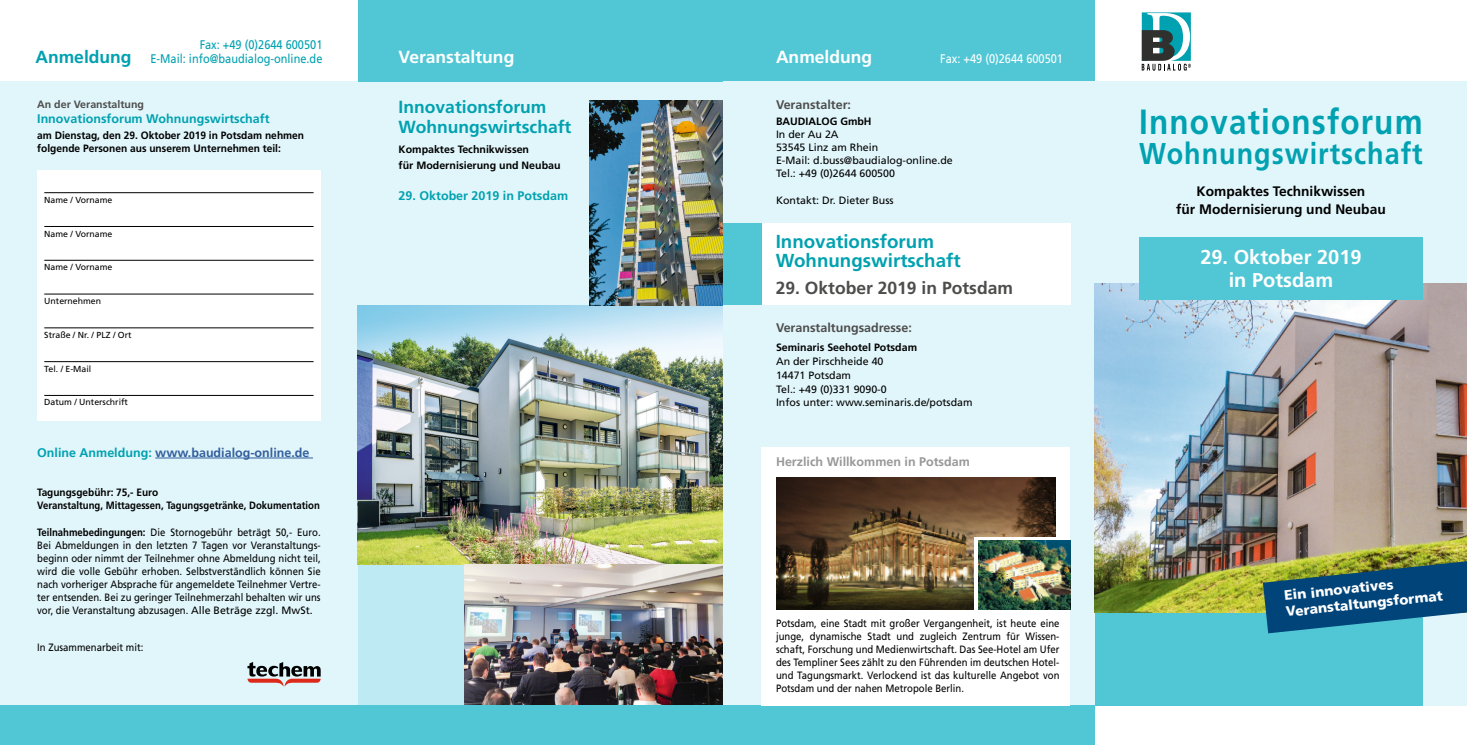
<style>
.page{position:relative;width:1467px;height:745px;background:#fff}
.page>*{position:absolute;margin:0;border:0;box-sizing:border-box;transform-origin:0 0}
.t1{font:700 35px "Frutiger";letter-spacing:.035em;color:#00a1b0;scale:.9 1}
.t2{font:700 30px "Frutiger";letter-spacing:.035em;color:#00a1b0;scale:.9 1}
.t3{font:700 20px/23.8px "Frutiger";color:#fff;text-align:center}
.t4{font:700 18.75px/18.8px "Frutiger";color:#00a1b0}
.t5{font:700 17.5px/20px "Frutiger";color:#00a1b0}
.t6{font:700 17.5px "Frutiger";color:#4d4d4c}
.t7{font:700 17.5px "Frutiger";color:#fff}
.t8{font:700 13.75px/17.5px "Frutiger";color:#000;text-align:center}
.t9{font:900 13.75px/16.2px "Frutiger";color:#fff}
.t10{font:700 12.5px "Frutiger";color:#00a1b0}
.t11{font:12.5px/13.8px "Frutiger";color:#00a1b0;text-align:right;scale:.88 1}
.t12{font:700 12.5px "Frutiger";color:#335e9e}
.t13{font:700 12.5px "Frutiger";color:#4d4d4c}
.t14{font:700 12.5px "Frutiger";color:#989898}
.t15{font:12.5px "Frutiger";color:#fff;scale:.88 1}
.t16{font:10.62px/13.1px "Frutiger";color:#000;text-align:justify;scale:.9 1}
.t17{font:10.62px/13.1px "Frutiger";color:#000}
.t18{font:700 10.62px/15.6px "Frutiger";color:#000}
.t19{font:700 10.62px/13.1px "Frutiger";color:#000;scale:.96 1}
.t20{font:700 10.62px/13.1px "Frutiger";color:#000;scale:.95 1}
.t21{font:700 10.62px "Frutiger";color:#4d4d4c}
.t22{font:8.75px "Frutiger";color:#000}
.s1{color:#00a1b0}
.s2{font-weight:700}
</style>
<div class="page">
<div style="left:723px;top:0;width:372px;height:81px;background:#51c7d5"></div>
<div style="left:358px;top:81px;width:365px;height:663px;background:#e1f6fb"></div>
<div style="left:723px;top:81px;width:372px;height:663px;background:#e1f6fb"></div>
<div style="left:0;top:81px;width:358px;height:663px;background:#e1f6fb"></div>
<div style="left:1095px;top:81px;width:372px;height:624px;background:#e1f6fb"></div>
<div style="left:1095px;top:461px;width:328px;height:244px;background:#51c7d5"></div>
<div style="left:358px;top:429px;width:365px;height:315px;background:#beebf3"></div>
<div style="left:358px;top:0;width:365px;height:81px;background:#51c7d5"></div>
<div style="left:737px;top:223px;width:333px;height:82px;background:#fff"></div>
<div style="left:723px;top:223px;width:39px;height:82px;background:#51c7d5"></div>
<img style="left:358px;top:305px;width:365px;height:259px">
<img style="left:464px;top:564px;width:259px;height:141px">
<svg style="left:1142px;top:12px;width:49px;height:59px"></svg>
<div style="left:0;top:705px;width:358px;height:39px;background:#51c7d5"></div>
<div style="left:37px;top:170px;width:284px;height:250px;background:#fff"></div>
<hr style="left:44px;top:361px;width:270px;height:1px;background:#000">
<hr style="left:44px;top:395px;width:270px;height:1px;background:#000">
<hr style="left:44px;top:327px;width:270px;height:1px;background:#000">
<hr style="left:44px;top:293px;width:270px;height:1px;background:#000">
<hr style="left:44px;top:260px;width:270px;height:1px;background:#000">
<hr style="left:44px;top:226px;width:270px;height:1px;background:#000">
<hr style="left:44px;top:192px;width:270px;height:1px;background:#000">
<hr style="left:155px;top:457px;width:158px;height:1px;background:#335e9e">
<img style="left:589px;top:101px;width:134px;height:204px">
<div style="left:723px;top:705px;width:372px;height:39px;background:#51c7d5"></div>
<div style="left:358px;top:705px;width:365px;height:39px;background:#51c7d5"></div>
<div style="left:762px;top:446px;width:308px;height:259px;background:#fff"></div>
<img style="left:776px;top:477px;width:280px;height:131px">
<svg style="left:974px;top:537px;width:96px;height:73px"></svg>
<img style="left:978px;top:540px;width:92px;height:69px">
<img style="left:1095px;top:283px;width:372px;height:329px">
<svg style="left:1263px;top:561px;width:204px;height:72px;background:#2b687c"></svg>
<div style="left:1139px;top:237px;width:284px;height:63px;background:#51c7d5"></div>
<svg style="left:247px;top:662px;width:74px;height:24px"></svg>
<h3 class="t5" style="left:35px;top:46px;width:98px">Anmeldung</h3>
<p class="t11" style="left:150px;top:37px;width:197px">Fax: +49 (0)2644 600501<br>E-Mail: info@baudialog-online.de</p>
<h3 class="t7" style="left:776px;top:46px;width:98px">Anmeldung</h3>
<p class="t15" style="left:940px;top:51px;width:141px">Fax: +49 (0)2644 600501</p>
<h3 class="t5" style="left:399px;top:97px;width:174px">Innovationsforum<br>Wohnungswirtschaft</h3>
<p class="t18" style="left:399px;top:141px;width:163px">Kompaktes Technikwissen<br>für Modernisierung und Neubau</p>
<p class="t10" style="left:399px;top:188px;width:171px">29. Oktober 2019 in Potsdam</p>
<h3 class="t7" style="left:399px;top:46px;width:117px">Veranstaltung</h3>
<p class="t21" style="left:37px;top:98px;width:108px">An der Veranstaltung</p>
<p class="t10" style="left:37px;top:111px;width:234px">Innovationsforum Wohnungswirtschaft</p>
<p class="t19" style="left:37px;top:128px;width:280px">am Dienstag, den 29. Oktober 2019 in Potsdam nehmen folgende Personen aus unserem Unternehmen teil:</p>
<p class="t13" style="left:776px;top:97px;width:77px">Veranstalter:</p>
<p class="t18" style="left:776px;top:113px;width:97px">BAUDIALOG GmbH</p>
<p class="t17" style="left:776px;top:127px;width:178px">In der Au 2A<br>53545 Linz am Rhein<br>E-Mail: d.buss@baudialog-online.de<br>Tel.: +49 (0)2644 600500</p>
<p class="t17" style="left:776px;top:193px;width:119px">Kontakt: Dr. Dieter Buss</p>
<p class="t22" style="left:44px;top:194px;width:70px">Name / Vorname</p>
<p class="t22" style="left:44px;top:228px;width:70px">Name / Vorname</p>
<p class="t22" style="left:44px;top:262px;width:70px">Name / Vorname</p>
<p class="t22" style="left:44px;top:296px;width:58px">Unternehmen</p>
<p class="t22" style="left:44px;top:329px;width:89px">Straße / Nr. / PLZ / Ort</p>
<p class="t22" style="left:44px;top:363px;width:49px">Tel. / E-Mail</p>
<p class="t22" style="left:44px;top:397px;width:85px">Datum / Unterschrift</p>
<h3 class="t4" style="left:776px;top:232px;width:187px">Innovationsforum<br>Wohnungswirtschaft</h3>
<h3 class="t6" style="left:776px;top:278px;width:239px">29. Oktober 2019 in Potsdam</h3>
<p class="t13" style="left:776px;top:320px;width:137px">Veranstaltungsadresse:</p>
<p class="t18" style="left:776px;top:339px;width:143px">Seminaris Seehotel Potsdam</p>
<p class="t17" style="left:776px;top:354px;width:198px;line-height:13.8px">An der Pirschheide 40<br>14471 Potsdam<br>Tel.: +49 (0)331 9090-0<br>Infos unter: www.seminaris.de/potsdam</p>
<p class="t12" style="left:37px;top:444px;width:274px"><span class="s1">Online Anmeldung:</span> www.baudialog-online.de</p>
<p class="t20" style="left:37px;top:485px;width:299px">Tagungsgebühr: 75,- Euro<br>Veranstaltung, Mittagessen, Tagungsgetränke, Dokumentation</p>
<p class="t16" style="left:37px;top:525px;width:316px"><span class="s2">Teilnahmebedingungen:</span> Die Stornogebühr beträgt 50,- Euro.<br>Bei Abmeldungen in den letzten 7 Tagen vor Veranstaltungs&shy;beginn oder nimmt der Teilnehmer ohne Abmeldung nicht teil, wird die volle Gebühr erhoben. Selbstverständlich können Sie nach vorheriger Absprache für angemeldete Teilnehmer Vertre&shy;ter entsenden. Bei zu geringer Teilnehmerzahl behalten wir uns vor, die Veranstaltung abzusagen. Alle Beträge zzgl. MwSt.</p>
<p class="t16" style="left:37px;top:640px;width:120px">In Zusammenarbeit mit:</p>
<p class="t14" style="left:776px;top:454px;width:195px">Herzlich Willkommen in Potsdam</p>
<p class="t16" style="left:776px;top:616px;width:316px">Potsdam, eine Stadt mit großer Vergangenheit, ist heute eine junge, dynamische Stadt und zugleich Zentrum für Wissen&shy;schaft, Forschung und Medienwirtschaft. Das See-Hotel am Ufer des Templiner Sees zählt zu den Führenden im deutschen Hotel&shy;und Tagungsmarkt. Verlockend ist das kulturelle Angebot von Potsdam und der nahen Metropole Berlin.</p>
<h1 class="t1" style="left:1139px;top:101px;width:317px">Innovationsforum</h1>
<h2 class="t2" style="left:1139px;top:135px;width:316px">Wohnungswirtschaft</h2>
<p class="t8" style="left:1176px;top:182px;width:211px">Kompaktes Technikwissen<br>für Modernisierung und Neubau</p>
<h3 class="t3" style="left:1200px;top:244px;width:163px">29. Oktober 2019 in Potsdam</h3>
<p class="t9" style="left:1283px;top:586px;width:159px;rotate:-6deg">Ein innovatives<br>Veranstaltungsformat</p>
</div>
